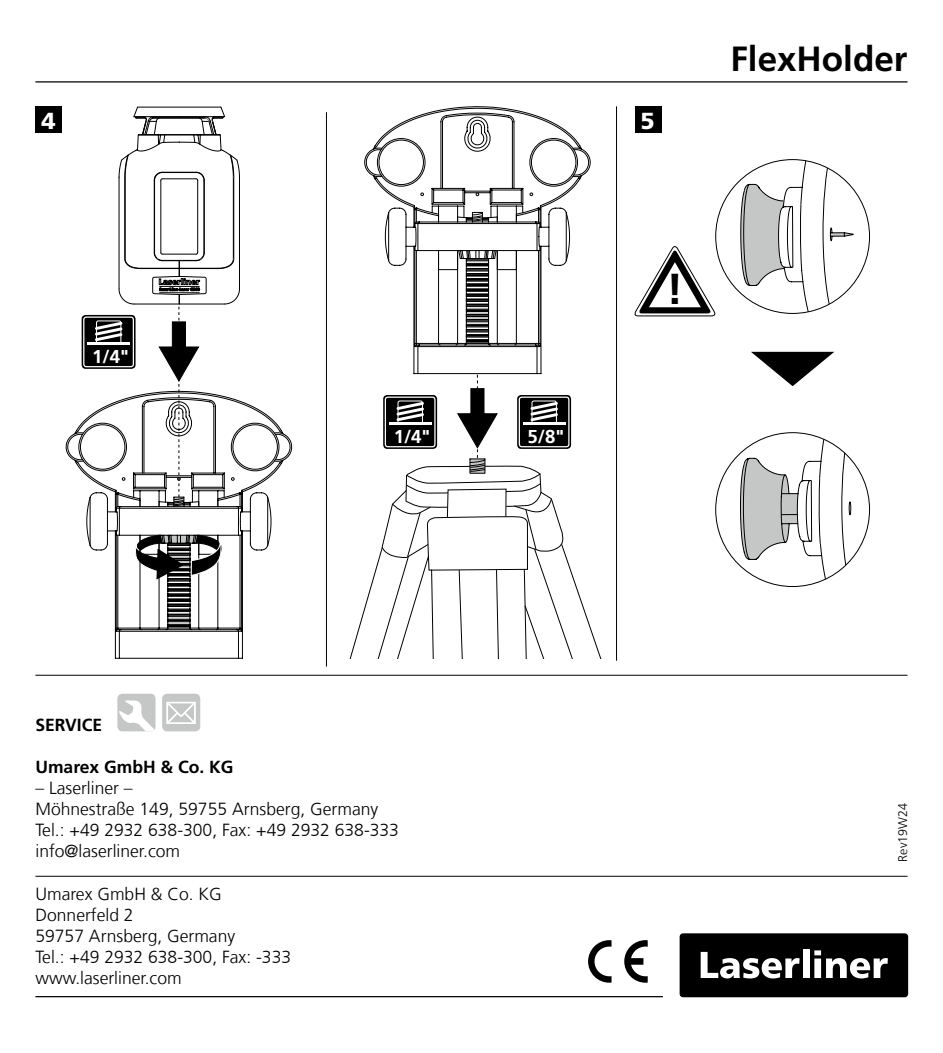
<style>
.page{position:relative;width:943px;height:1053px;background:#fff}
.page>*{position:absolute;margin:0;border:0;box-sizing:border-box;transform-origin:0 0}
.t1{font:700 43.25px "Frutiger LT Com";color:#000}
.t2{font:700 35px "Frutiger LT Com";color:#000}
.t3{font:900 23.25px "Frutiger LT Com";color:#fff}
.t4{font:700 18.5px "Frutiger LT Com";color:#fff}
.t5{font:300 17.5px/21px "Frutiger LT Com";color:#000}
.t6{font:700 17.5px "Frutiger LT Com";color:#000}
.t7{font:300 12.5px "Frutiger LT Com";color:#000}
</style>
<div class="page">
<svg style="left:413px;top:347px;width:129px;height:27px"></svg>
<svg style="left:364px;top:106px;width:227px;height:61px"></svg>
<svg style="left:365px;top:149px;width:225px;height:198px"></svg>
<svg style="left:373px;top:115px;width:209px;height:106px"></svg>
<svg style="left:350px;top:375px;width:251px;height:283px"></svg>
<div style="left:35px;top:106px;width:27px;height:27px;background:#000"></div>
<div style="left:634px;top:106px;width:27px;height:27px;background:#000"></div>
<svg style="left:740px;top:432px;width:129px;height:154px"></svg>
<svg style="left:740px;top:160px;width:129px;height:153px"></svg>
<svg style="left:751px;top:352px;width:83px;height:34px"></svg>
<svg style="left:634px;top:244px;width:82px;height:73px"></svg>
<svg style="left:114px;top:631px;width:129px;height:27px"></svg>
<svg style="left:66px;top:433px;width:225px;height:198px"></svg>
<hr style="left:35px;top:81px;width:872px;height:1px;background:#000">
<hr style="left:35px;top:674px;width:872px;height:1px;background:#000">
<hr style="left:35px;top:875px;width:872px;height:1px;background:#000">
<svg style="left:117px;top:693px;width:38px;height:38px"></svg>
<div style="left:162px;top:693px;width:38px;height:38px;background:#c5c6c6;border-radius:5px"></div>
<svg style="left:166px;top:701px;width:30px;height:23px"></svg>
<hr style="left:35px;top:995px;width:628px;height:2px;background:#000">
<svg style="left:624px;top:940px;width:23px;height:42px"></svg>
<svg style="left:588px;top:940px;width:23px;height:42px"></svg>
<div style="left:679px;top:933px;width:229px;height:64px;background:#000;border-radius:3px"></div>
<svg style="left:700px;top:951px;width:99px;height:27px"></svg>
<div style="left:802px;top:949px;width:7px;height:28px;background:#fff"></div>
<svg style="left:814px;top:950px;width:73px;height:28px"></svg>
<hr style="left:326px;top:112px;width:1px;height:554px;background:#000">
<hr style="left:616px;top:106px;width:1px;height:554px;background:#000">
<hr style="left:203px;top:180px;width:1px;height:72px;background:#000">
<hr style="left:197px;top:180px;width:1px;height:72px;background:#000">
<hr style="left:160px;top:180px;width:1px;height:72px;background:#000">
<hr style="left:239px;top:178px;width:1px;height:111px;background:#000">
<hr style="left:119px;top:178px;width:1px;height:111px;background:#000">
<hr style="left:124px;top:177px;width:1px;height:82px;background:#000">
<hr style="left:125px;top:177px;width:1px;height:82px;background:#000">
<hr style="left:154px;top:180px;width:1px;height:72px;background:#000">
<hr style="left:204px;top:180px;width:1px;height:72px;background:#000">
<hr style="left:233px;top:177px;width:1px;height:82px;background:#000">
<svg style="left:119px;top:107px;width:121px;height:74px"></svg>
<svg style="left:74px;top:252px;width:210px;height:330px"></svg>
<hr style="left:159px;top:292px;width:41px;height:1px;background:#000">
<hr style="left:159px;top:286px;width:41px;height:1px;background:#000">
<h3 class="t3" style="left:42px;top:107px;width:16px">4</h3>
<h3 class="t3" style="left:640px;top:107px;width:16px">5</h3>
<h2 class="t2" style="left:730px;top:38px;width:178px">FlexHolder</h2>
<p class="t4" style="left:92px;top:345px;width:38px">1/4"</p>
<p class="t4" style="left:393px;top:425px;width:38px">1/4"</p>
<p class="t4" style="left:527px;top:425px;width:38px">5/8"</p>
<h1 class="t1" style="left:666px;top:263px;width:18px">!</h1>
<p class="t6" style="left:35px;top:714px;width:68px">SERVICE</p>
<p class="t6" style="left:35px;top:756px;width:200px">Umarex GmbH &amp; Co. KG</p>
<p class="t5" style="left:35px;top:777px;width:365px">– Laserliner –<br>Möhnestraße 149, 59755 Arnsberg, Germany<br>Tel.: +49 2932 638-300, Fax: +49 2932 638-333 info@laserliner.com</p>
<p class="t5" style="left:35px;top:883px;width:257px">Umarex GmbH &amp; Co. KG<br>Donnerfeld 2<br>59757 Arnsberg, Germany<br>Tel.: +49 2932 638-300, Fax: -333 www.laserliner.com</p>
<p class="t7" style="left:895px;top:861px;width:60px;rotate:-90deg">Rev19W24</p>
</div>
